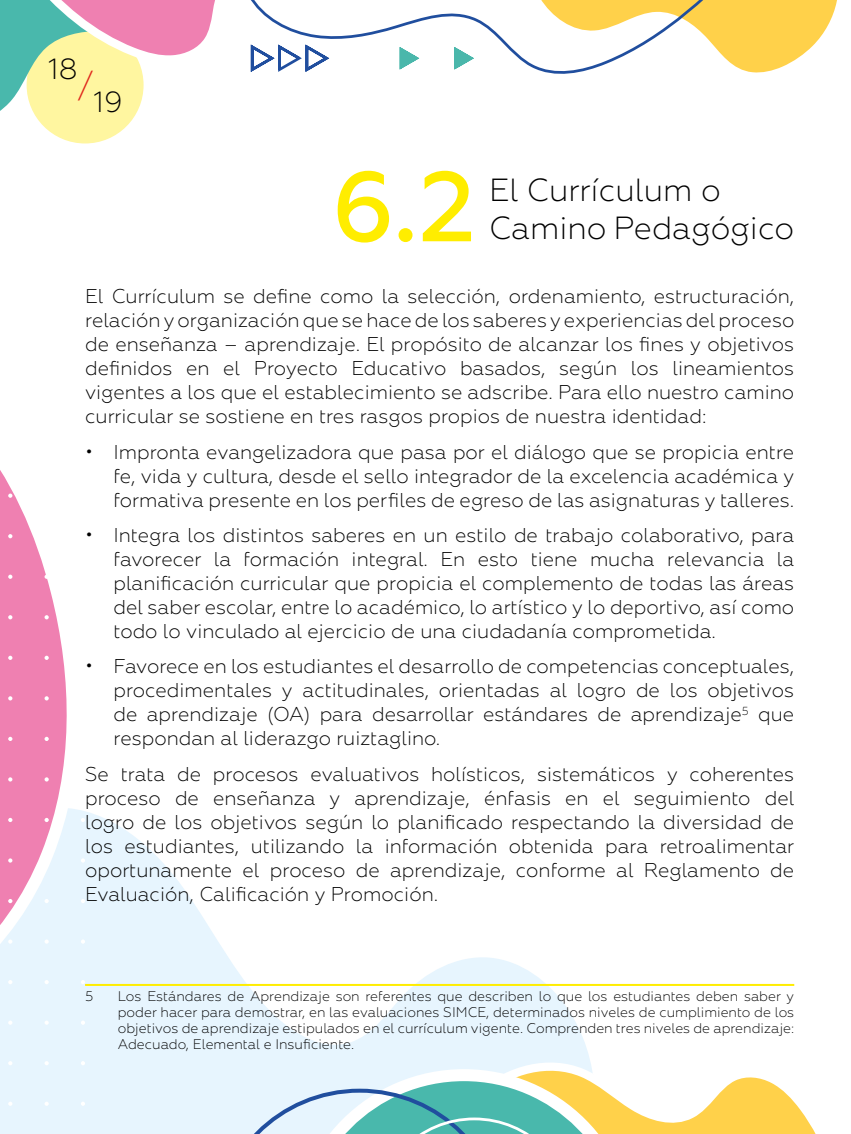
<style>
.page{position:relative;width:851px;height:1134px;background:#fff}
.page>*{position:absolute;margin:0;border:0;box-sizing:border-box;transform-origin:0 0}
.t1{font:500 98.8px "Geometria";color:#ffed00}
.t2{font:300 32px/38.4px "Geometria";color:#000}
.t3{font:300 32px "Geometria";color:#df271c}
.t4{font:300 29.2px "Geometria";color:#000}
.t5{font:300 20px/24px "Geometria";color:#000;text-align:justify}
.t6{font:300 14px/16px "Geometria";color:#000;text-align:justify}
</style>
<div class="page">
<svg style="left:0;top:814px;width:603px;height:320px"></svg>
<div style="left:27px;top:27px;width:116px;height:116px;background:#fff6a0;border-radius:50%"></div>
<svg style="left:761px;top:0;width:76px;height:73px"></svg>
<svg style="left:213px;top:1048px;width:603px;height:86px"></svg>
<svg style="left:0;top:470px;width:93px;height:586px"></svg>
<svg style="left:0;top:0;width:215px;height:129px"></svg>
<svg style="left:250px;top:0;width:511px;height:74px"></svg>
<svg style="left:8px;top:1101px;width:4px;height:5px"></svg>
<svg style="left:8px;top:1061px;width:4px;height:4px"></svg>
<svg style="left:8px;top:1020px;width:4px;height:5px"></svg>
<svg style="left:8px;top:980px;width:4px;height:4px"></svg>
<svg style="left:8px;top:939px;width:4px;height:5px"></svg>
<svg style="left:8px;top:899px;width:4px;height:4px"></svg>
<svg style="left:8px;top:858px;width:4px;height:5px"></svg>
<svg style="left:8px;top:818px;width:4px;height:4px"></svg>
<svg style="left:8px;top:777px;width:4px;height:4px"></svg>
<svg style="left:8px;top:737px;width:4px;height:4px"></svg>
<svg style="left:8px;top:696px;width:4px;height:4px"></svg>
<svg style="left:8px;top:656px;width:4px;height:4px"></svg>
<svg style="left:8px;top:615px;width:4px;height:4px"></svg>
<svg style="left:8px;top:575px;width:4px;height:4px"></svg>
<svg style="left:8px;top:534px;width:4px;height:4px"></svg>
<svg style="left:8px;top:494px;width:4px;height:4px"></svg>
<svg style="left:45px;top:1101px;width:4px;height:5px"></svg>
<svg style="left:45px;top:1061px;width:4px;height:4px"></svg>
<svg style="left:45px;top:1020px;width:4px;height:5px"></svg>
<svg style="left:45px;top:980px;width:4px;height:4px"></svg>
<svg style="left:45px;top:939px;width:4px;height:5px"></svg>
<svg style="left:45px;top:899px;width:4px;height:4px"></svg>
<svg style="left:45px;top:858px;width:4px;height:5px"></svg>
<svg style="left:45px;top:818px;width:4px;height:4px"></svg>
<svg style="left:45px;top:777px;width:4px;height:4px"></svg>
<svg style="left:45px;top:737px;width:4px;height:4px"></svg>
<svg style="left:45px;top:696px;width:4px;height:4px"></svg>
<svg style="left:45px;top:656px;width:4px;height:4px"></svg>
<svg style="left:45px;top:615px;width:4px;height:4px"></svg>
<svg style="left:45px;top:575px;width:4px;height:4px"></svg>
<svg style="left:45px;top:534px;width:4px;height:4px"></svg>
<svg style="left:45px;top:494px;width:4px;height:4px"></svg>
<svg style="left:81px;top:1101px;width:4px;height:5px"></svg>
<svg style="left:81px;top:1061px;width:4px;height:4px"></svg>
<svg style="left:81px;top:1020px;width:4px;height:5px"></svg>
<svg style="left:81px;top:980px;width:4px;height:4px"></svg>
<svg style="left:81px;top:939px;width:4px;height:5px"></svg>
<svg style="left:81px;top:899px;width:4px;height:4px"></svg>
<svg style="left:81px;top:858px;width:4px;height:5px"></svg>
<svg style="left:81px;top:818px;width:4px;height:4px"></svg>
<svg style="left:81px;top:777px;width:4px;height:4px"></svg>
<svg style="left:81px;top:737px;width:4px;height:4px"></svg>
<svg style="left:81px;top:696px;width:4px;height:4px"></svg>
<svg style="left:81px;top:656px;width:4px;height:4px"></svg>
<svg style="left:81px;top:615px;width:4px;height:4px"></svg>
<svg style="left:81px;top:575px;width:4px;height:4px"></svg>
<svg style="left:81px;top:534px;width:4px;height:4px"></svg>
<svg style="left:81px;top:494px;width:4px;height:4px"></svg>
<hr style="left:85px;top:984px;width:709px;height:2px;background:#ffed00">
<h3 class="t4" style="left:48px;top:52px;width:31px">18</h3>
<h2 class="t3" style="left:77px;top:66px;width:17px">/</h2>
<h3 class="t4" style="left:93px;top:85px;width:31px">19</h3>
<h1 class="t1" style="left:332px;top:149px;width:146px">6.2</h1>
<h2 class="t2" style="left:489px;top:170px;width:306px">El Currículum o<br>Camino Pedagógico</h2>
<p class="t5" style="left:85px;top:284px;width:710px">El Currículum se define como la selección, ordenamiento, estructuración, relación y organización que se hace de los saberes y experiencias del proceso de enseñanza – aprendizaje. El propósito de alcanzar los fines y objetivos definidos en el Proyecto Educativo basados, según los lineamientos vigentes a los que el establecimiento se adscribe. Para ello nuestro camino curricular se sostiene en tres rasgos propios de nuestra identidad:</p>
<p class="t5" style="left:113px;top:439px;width:682px;text-indent:-28px">• Impronta evangelizadora que pasa por el diálogo que se propicia entre fe, vida y cultura, desde el sello integrador de la excelencia académica y formativa presente en los perfiles de egreso de las asignaturas y talleres.</p>
<p class="t5" style="left:113px;top:523px;width:682px;text-indent:-28px">• Integra los distintos saberes en un estilo de trabajo colaborativo, para favorecer la formación integral. En esto tiene mucha relevancia la planificación curricular que propicia el complemento de todas las áreas del saber escolar, entre lo académico, lo artístico y lo deportivo, así como todo lo vinculado al ejercicio de una ciudadanía comprometida.</p>
<p class="t5" style="left:113px;top:654px;width:682px;text-indent:-28px">• Favorece en los estudiantes el desarrollo de competencias conceptuales, procedimentales y actitudinales, orientadas al logro de los objetivos de aprendizaje (OA) para desarrollar estándares de aprendizaje<sup>5</sup> que respondan al liderazgo ruiztaglino.</p>
<p class="t5" style="left:85px;top:761px;width:710px">Se trata de procesos evaluativos holísticos, sistemáticos y coherentes proceso de enseñanza y aprendizaje, énfasis en el seguimiento del logro de los objetivos según lo planificado respectando la diversidad de los estudiantes, utilizando la información obtenida para retroalimentar oportunamente el proceso de aprendizaje, conforme al Reglamento de Evaluación, Calificación y Promoción.</p>
<p class="t6" style="left:85px;top:988px;width:10px">5</p>
<p class="t6" style="left:118px;top:988px;width:678px">Los Estándares de Aprendizaje son referentes que describen lo que los estudiantes deben saber y poder hacer para demostrar, en las evaluaciones SIMCE, determinados niveles de cumplimiento de los objetivos de aprendizaje estipulados en el currículum vigente. Comprenden tres niveles de aprendizaje:<br>Adecuado, Elemental e Insuficiente.</p>
</div>
